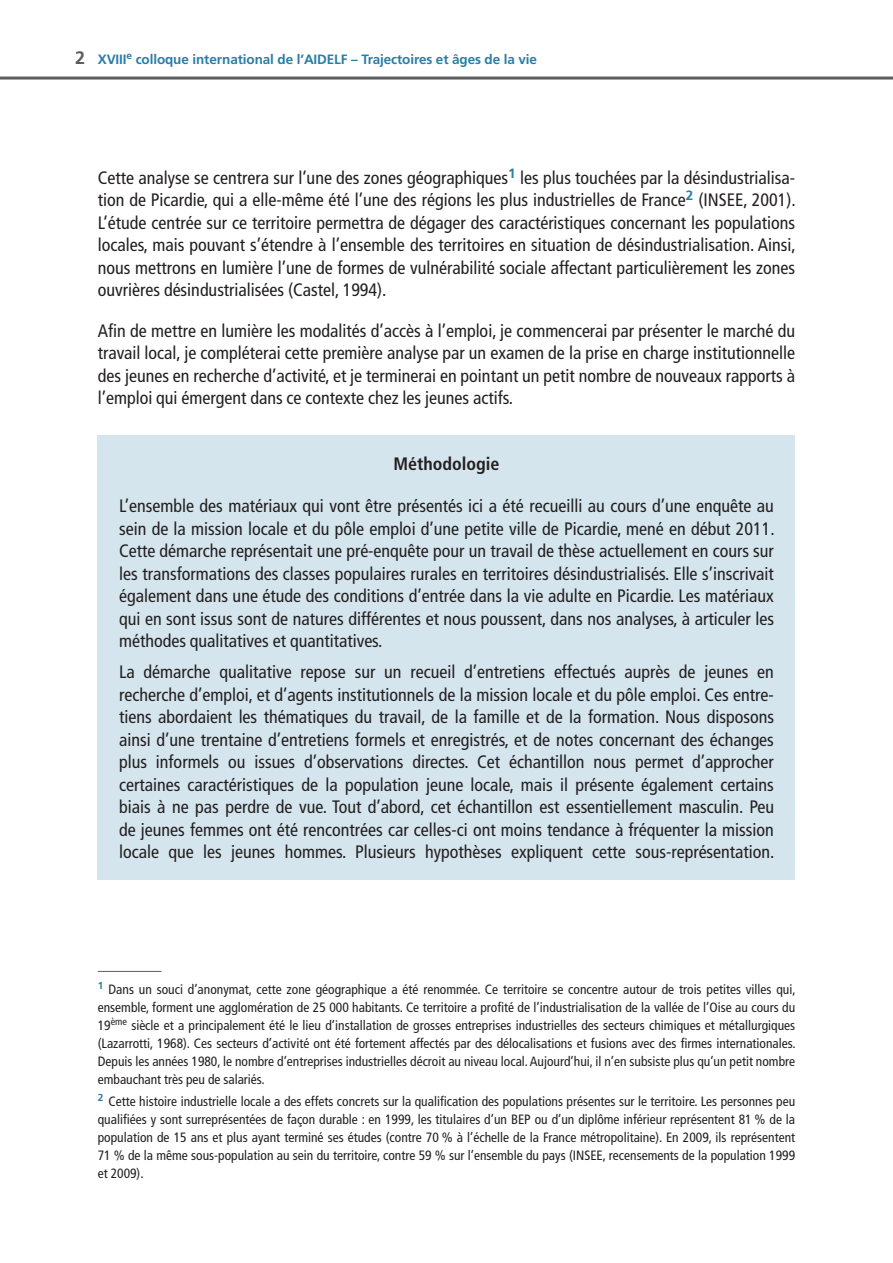
<style>
.page{position:relative;width:893px;height:1263px;background:#fff}
.page>*{position:absolute;margin:0;border:0;box-sizing:border-box;transform-origin:0 0}
.Encadré_Texte{font:condensed 18px/22.5px "Frutiger LT Std";color:#231f20;text-align:justify}
.Texte_courant{font:condensed 18px/22.5px "Frutiger LT Std";color:#231f20;text-align:justify}
.Encadré_Titre{font:700 condensed 18px "Frutiger LT Std";color:#231f20}
.Note_de_bas_de_page{font:condensed 13.5px/18px "Frutiger LT Std";color:#231f20;text-align:justify}
.Folio{font:700 13.5px "Frutiger LT Std";letter-spacing:-.01em;color:#2a7da6}
.s1{font-size:18px;color:#5d5d5d}
</style>
<div class="page">
<hr style="left:0;top:77px;width:893px;height:3px;background:#5d5d5d">
<div style="left:98px;top:435px;width:697px;height:444px;background:#d4e5ed"></div>
<hr style="left:98px;top:971px;width:64px;height:1px;background:#5d5d5d">
<p class="Folio" style="left:75px;top:51px;width:463px"><span class="s1">2</span> XVIII<sup>e</sup> colloque international de l’AIDELF – Trajectoires et âges de la vie</p>
<p class="Texte_courant" style="left:98px;top:166px;width:700px">Cette analyse se centrera sur l’une des zones géographiques<sup>1</sup> les plus touchées par la désindustrialisa&shy;tion de Picardie, qui a elle-même été l’une des régions les plus industrielles de France<sup>2</sup> (INSEE, 2001).<br>L’étude centrée sur ce territoire permettra de dégager des caractéristiques concernant les populations locales, mais pouvant s’étendre à l’ensemble des territoires en situation de désindustrialisation. Ainsi, nous mettrons en lumière l’une de formes de vulnérabilité sociale affectant particulièrement les zones ouvrières désindustrialisées (Castel, 1994).</p>
<p class="Texte_courant" style="left:98px;top:319px;width:699px">Afin de mettre en lumière les modalités d’accès à l’emploi, je commencerai par présenter le marché du travail local, je compléterai cette première analyse par un examen de la prise en charge institutionnelle des jeunes en recherche d’activité, et je terminerai en pointant un petit nombre de nouveaux rapports à l’emploi qui émergent dans ce contexte chez les jeunes actifs.</p>
<p class="Encadré_Titre" style="left:393px;top:453px;width:108px">Méthodologie</p>
<p class="Encadré_Texte" style="left:119px;top:495px;width:657px">L’ensemble des matériaux qui vont être présentés ici a été recueilli au cours d’une enquête au sein de la mission locale et du pôle emploi d’une petite ville de Picardie, mené en début 2011.<br>Cette démarche représentait une pré-enquête pour un travail de thèse actuellement en cours sur les transformations des classes populaires rurales en territoires désindustrialisés. Elle s’inscrivait également dans une étude des conditions d’entrée dans la vie adulte en Picardie. Les matériaux qui en sont issus sont de natures différentes et nous poussent, dans nos analyses, à articuler les méthodes qualitatives et quantitatives.</p>
<p class="Encadré_Texte" style="left:119px;top:661px;width:657px">La démarche qualitative repose sur un recueil d’entretiens effectués auprès de jeunes en recherche d’emploi, et d’agents institutionnels de la mission locale et du pôle emploi. Ces entre&shy;tiens abordaient les thématiques du travail, de la famille et de la formation. Nous disposons ainsi d’une trentaine d’entretiens formels et enregistrés, et de notes concernant des échanges plus informels ou issues d’observations directes. Cet échantillon nous permet d’approcher certaines caractéristiques de la population jeune locale, mais il présente également certains biais à ne pas perdre de vue. Tout d’abord, cet échantillon est essentiellement masculin. Peu de jeunes femmes ont été rencontrées car celles-ci ont moins tendance à fréquenter la mission locale que les jeunes hommes. Plusieurs hypothèses expliquent cette sous-représentation.</p>
<p class="Note_de_bas_de_page" style="left:98px;top:980px;width:699px"><sup>1</sup> Dans un souci d’anonymat, cette zone géographique a été renommée. Ce territoire se concentre autour de trois petites villes qui, ensemble, forment une agglomération de 25 000 habitants. Ce territoire a profité de l’industrialisation de la vallée de l’Oise au cours du 19<sup>ème</sup> siècle et a principalement été le lieu d’installation de grosses entreprises industrielles des secteurs chimiques et métallurgiques (Lazarrotti, 1968). Ces secteurs d’activité ont été fortement affectés par des délocalisations et fusions avec des firmes internationales.<br>Depuis les années 1980, le nombre d’entreprises industrielles décroit au niveau local. Aujourd’hui, il n’en subsiste plus qu’un petit nombre embauchant très peu de salariés.</p>
<p class="Note_de_bas_de_page" style="left:98px;top:1092px;width:699px"><sup>2</sup> Cette histoire industrielle locale a des effets concrets sur la qualification des populations présentes sur le territoire. Les personnes peu qualifiées y sont surreprésentées de façon durable : en 1999, les titulaires d’un BEP ou d’un diplôme inférieur représentent 81 % de la population de 15 ans et plus ayant terminé ses études (contre 70 % à l’échelle de la France métropolitaine). En 2009, ils représentent 71 % de la même sous-population au sein du territoire, contre 59 % sur l’ensemble du pays (INSEE, recensements de la population 1999 et 2009).</p>
</div>
